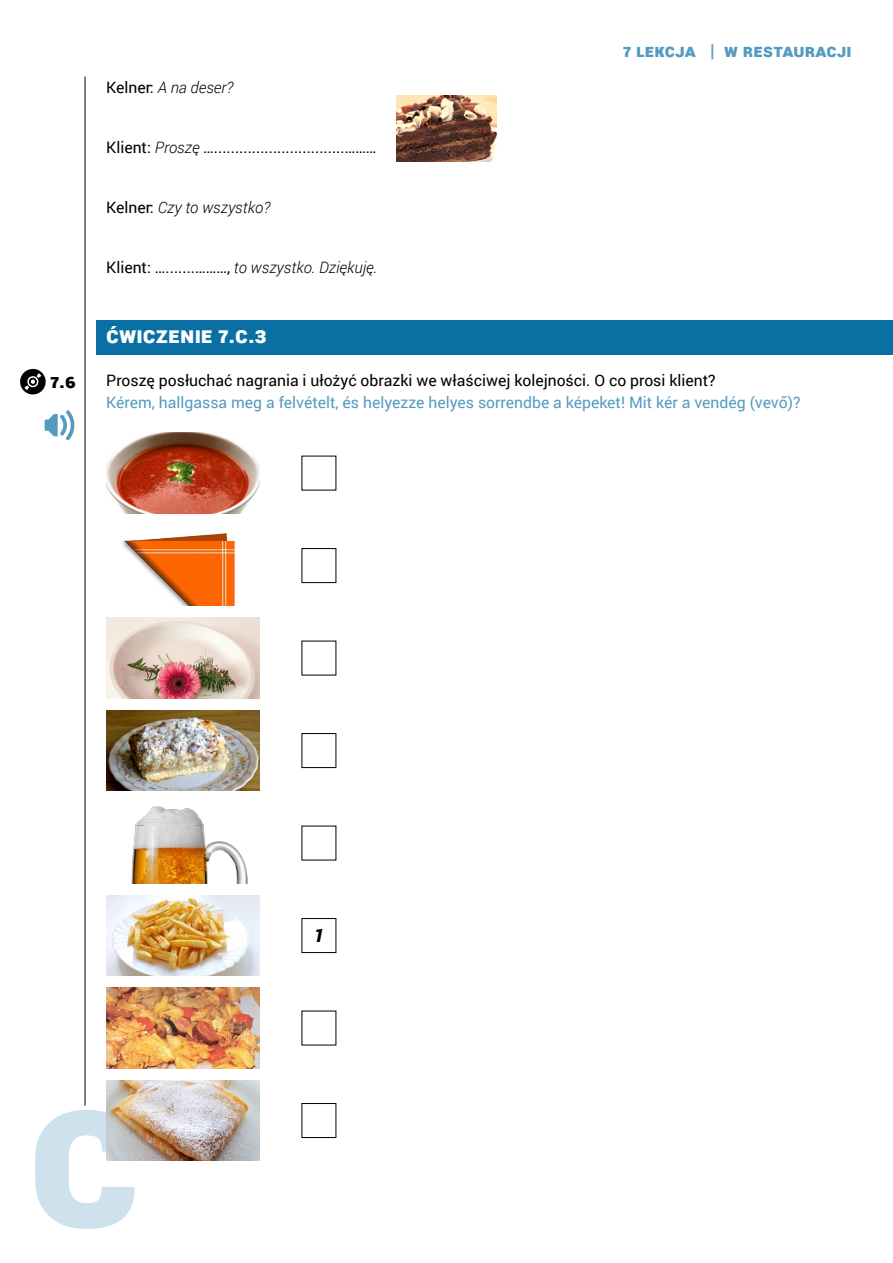
<style>
.page{position:relative;width:893px;height:1263px;background:#fff}
.page>*{position:absolute;margin:0;border:0;box-sizing:border-box;transform-origin:0 0}
.t1{font:900 22.5px "Roboto";color:#fff}
.t2{font:900 19.5px "Roboto";color:#000}
.t3{font:italic 900 18.3px "Roboto";color:#000}
.t4{font:900 18px "Roboto";letter-spacing:.01em;color:#549bbf}
.t5{font:15.75px "Roboto";color:#000}
.t6{font:15.75px "Roboto";color:#549bbf}
.t7{font:italic 300 15.75px "Roboto";color:#000}
.s1{font-weight:400;font-style:normal}
.s2{font-weight:300;font-style:italic}
</style>
<div class="page">
<div style="left:97px;top:320px;width:796px;height:34px;background:#0a70a3"></div>
<svg style="left:35px;top:1110px;width:100px;height:119px"></svg>
<hr style="left:85px;top:77px;width:1px;height:1029px;background:#000">
<img style="left:397px;top:96px;width:99px;height:66px">
<svg style="left:45px;top:410px;width:29px;height:30px"></svg>
<img style="left:106px;top:433px;width:153px;height:80px">
<img style="left:122px;top:533px;width:113px;height:73px">
<img style="left:106px;top:618px;width:153px;height:80px">
<img style="left:106px;top:710px;width:153px;height:81px">
<img style="left:131px;top:806px;width:117px;height:77px">
<img style="left:106px;top:895px;width:153px;height:81px">
<img style="left:106px;top:988px;width:153px;height:80px">
<img style="left:106px;top:1080px;width:153px;height:81px">
<div style="left:302px;top:548px;width:34px;height:35px;border:1px solid #000"></div>
<div style="left:302px;top:733px;width:34px;height:35px;border:1px solid #000"></div>
<div style="left:302px;top:918px;width:34px;height:35px;border:1px solid #000"></div>
<div style="left:302px;top:1103px;width:34px;height:35px;border:1px solid #000"></div>
<svg style="left:20px;top:369px;width:26px;height:26px"></svg>
<p class="t2" style="left:50px;top:368px;width:27px">7.6</p>
<p class="t7" style="left:106px;top:77px;width:129px"><span class="s1">Kelner:</span> A na deser?</p>
<p class="t5" style="left:106px;top:136px;width:272px">Klient: <span class="s2">Proszę</span> …...............................………</p>
<p class="t7" style="left:106px;top:196px;width:165px"><span class="s1">Kelner:</span> Czy to wszystko?</p>
<p class="t7" style="left:106px;top:256px;width:273px"><span class="s1">Klient: ….......………,</span> to wszystko. Dziękuję.</p>
<p class="t4" style="left:623px;top:38px;width:230px">7 LEKCJA | W RESTAURACJ I</p>
<h1 class="t1" style="left:106px;top:319px;width:162px">ĆWICZENIE 7.C.3</h1>
<p class="t5" style="left:106px;top:369px;width:611px">Proszę posłuchać nagrania i ułożyć obrazki we właściwej kolejności. O co prosi klient?</p>
<p class="t6" style="left:106px;top:391px;width:696px">Kérem, hallgassa meg a felvételt, és helyezze helyes sorrendbe a képeket! Mit kér a vendég (vevő)?</p>
<p class="t3" style="left:314px;top:923px;width:11px">1</p>
</div>
